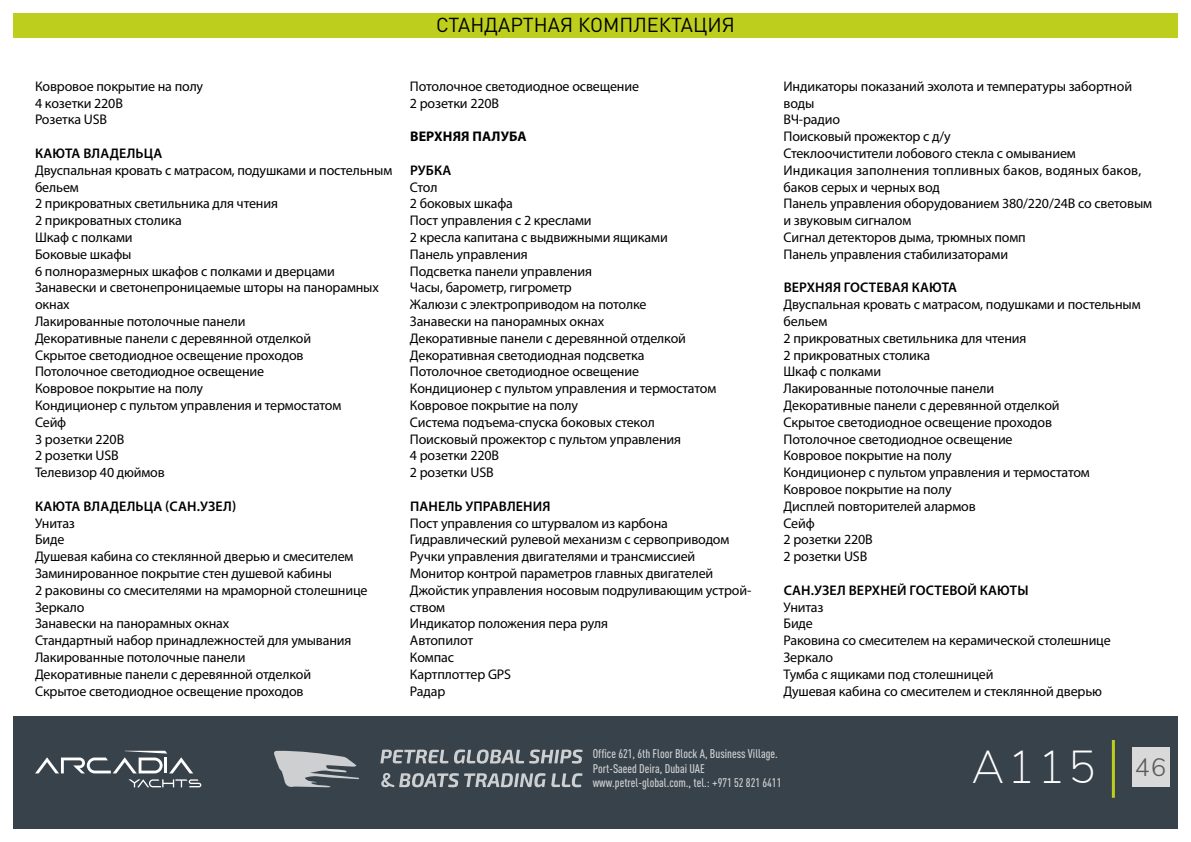
<style>
.page{position:relative;width:1191px;height:842px;background:#fff}
.page>*{position:absolute;margin:0;border:0;box-sizing:border-box;transform-origin:0 0}
.t1{font:200 46.1px "Nunito Sans";color:#fff}
.t2{font:20px "DIN Pro";color:#000}
.t3{font:14px/16.8px "Myriad Pro";letter-spacing:-.01em;color:#000}
.t4{font:600 14px "Myriad Pro";letter-spacing:.01em;color:#000}
.t5{font:700 14px "Myriad Pro";letter-spacing:.01em;color:#000}
.t6{font:500 condensed 12.4px/14.4px "DIN Pro";color:#fff}
</style>
<div class="page">
<div style="left:13px;top:716px;width:1165px;height:113px;background:#38424a"></div>
<div style="left:1131px;top:747px;width:38px;height:40px;background:#d9d9d9"></div>
<hr style="left:1111px;top:740px;width:3px;height:58px;background:#bdcf1c">
<svg style="left:128px;top:779px;width:73px;height:8px"></svg>
<svg style="left:35px;top:751px;width:158px;height:22px"></svg>
<svg style="left:274px;top:751px;width:85px;height:36px"></svg>
<svg style="left:380px;top:749px;width:68px;height:14px"></svg>
<svg style="left:454px;top:749px;width:128px;height:15px"></svg>
<svg style="left:381px;top:773px;width:164px;height:14px"></svg>
<svg style="left:551px;top:773px;width:31px;height:14px"></svg>
<div style="left:13px;top:13px;width:1165px;height:25px;background:#bdcf1c"></div>
<p class="t3" style="left:35px;top:77px;width:170px">Ковровое покрытие на полу<br>4 козетки 220В<br>Розетка USB</p>
<p class="t4" style="left:35px;top:146px;width:129px">КАЮТА ВЛАДЕЛЬЦА</p>
<p class="t3" style="left:35px;top:161px;width:359px">Двуспальная кровать с матрасом, подушками и постельным бельем<br>2 прикроватных светильника для чтения<br>2 прикроватных столика<br>Шкаф с полками<br>Боковые шкафы<br>6 полноразмерных шкафов с полками и дверцами<br>Занавески и светонепроницаемые шторы на панорамных окнах<br>Лакированные потолочные панели<br>Декоративные панели с деревянной отделкой<br>Скрытое светодиодное освещение проходов<br>Потолочное светодиодное освещение<br>Ковровое покрытие на полу<br>Кондиционер с пультом управления и термостатом<br>Сейф<br>3 розетки 220В<br>2 розетки USB<br>Телевизор 40 дюймов</p>
<p class="t4" style="left:35px;top:498px;width:202px">КАЮТА ВЛАДЕЛЬЦА (САН.УЗЕЛ)</p>
<p class="t3" style="left:35px;top:514px;width:334px">Унитаз<br>Биде<br>Душевая кабина со стеклянной дверью и смесителем Заминированное покрытие стен душевой кабины<br>2 раковины со смесителями на мраморной столешнице Зеркало<br>Занавески на панорамных окнах<br>Стандартный набор принадлежностей для умывания Лакированные потолочные панели<br>Декоративные панели с деревянной отделкой<br>Скрытое светодиодное освещение проходов</p>
<h2 class="t2" style="left:436px;top:9px;width:300px">СТАНДАРТНАЯ КОМПЛЕКТАЦИЯ</h2>
<p class="t3" style="left:410px;top:77px;width:231px">Потолочное светодиодное освещение<br>2 розетки 220В</p>
<p class="t5" style="left:410px;top:127px;width:118px">ВЕРХНЯЯ ПАЛУБА</p>
<p class="t4" style="left:410px;top:162px;width:43px">РУБКА</p>
<p class="t3" style="left:410px;top:178px;width:308px">Стол<br>2 боковых шкафа<br>Пост управления с 2 креслами<br>2 кресла капитана с выдвижными ящиками<br>Панель управления<br>Подсветка панели управления<br>Часы, барометр, гигрометр<br>Жалюзи с электроприводом на потолке<br>Занавески на панорамных окнах<br>Декоративные панели с деревянной отделкой<br>Декоративная светодиодная подсветка<br>Потолочное светодиодное освещение<br>Кондиционер с пультом управления и термостатом<br>Ковровое покрытие на полу<br>Система подъема-спуска боковых стекол<br>Поисковый прожектор с пультом управления<br>4 розетки 220В<br>2 розетки USB</p>
<p class="t4" style="left:410px;top:498px;width:142px">ПАНЕЛЬ УПРАВЛЕНИЯ</p>
<p class="t3" style="left:410px;top:514px;width:343px">Пост управления со штурвалом из карбона<br>Гидравлический рулевой механизм с сервоприводом<br>Ручки управления двигателями и трансмиссией<br>Монитор контрой параметров главных двигателей<br>Джойстик управления носовым подруливающим устрой&shy;ством<br>Индикатор положения пера руля<br>Автопилот<br>Компас<br>Картплоттер GPS<br>Радар</p>
<p class="t3" style="left:783px;top:77px;width:370px">Индикаторы показаний эхолота и температуры забортной воды<br>ВЧ-радио<br>Поисковый прожектор с д/у<br>Стеклоочистители лобового стекла с омыванием<br>Индикация заполнения топливных баков, водяных баков, баков серых и черных вод<br>Панель управления оборудованием 380/220/24В со световым и звуковым сигналом<br>Сигнал детекторов дыма, трюмных помп<br>Панель управления стабилизаторами</p>
<p class="t4" style="left:783px;top:280px;width:175px">ВЕРХНЯЯ ГОСТЕВАЯ КАЮТА</p>
<p class="t3" style="left:783px;top:296px;width:359px">Двуспальная кровать с матрасом, подушками и постельным бельем<br>2 прикроватных светильника для чтения<br>2 прикроватных столика<br>Шкаф с полками<br>Лакированные потолочные панели<br>Декоративные панели с деревянной отделкой<br>Скрытое светодиодное освещение проходов<br>Потолочное светодиодное освещение<br>Ковровое покрытие на полу<br>Кондиционер с пультом управления и термостатом<br>Ковровое покрытие на полу<br>Дисплей повторителей алармов<br>Сейф<br>2 розетки 220В<br>2 розетки USB</p>
<p class="t4" style="left:783px;top:582px;width:246px">САН.УЗЕЛ ВЕРХНЕЙ ГОСТЕВОЙ КАЮТЫ</p>
<p class="t3" style="left:783px;top:598px;width:329px">Унитаз<br>Биде<br>Раковина со смесителем на керамической столешнице<br>Зеркало<br>Тумба с ящиками под столешницей<br>Душевая кабина со смесителем и стеклянной дверью</p>
<p class="t6" style="left:592px;top:746px;width:190px">Office 621, 6th Floor Block A, Business Village.<br>Port-Saeed Deira, Dubai UAE www.petrel-global.com., tel.: +971 52 821 6411</p>
<h1 class="t1" style="left:971px;top:733px;width:196px">A115 <sup>46</sup></h1>
</div>
